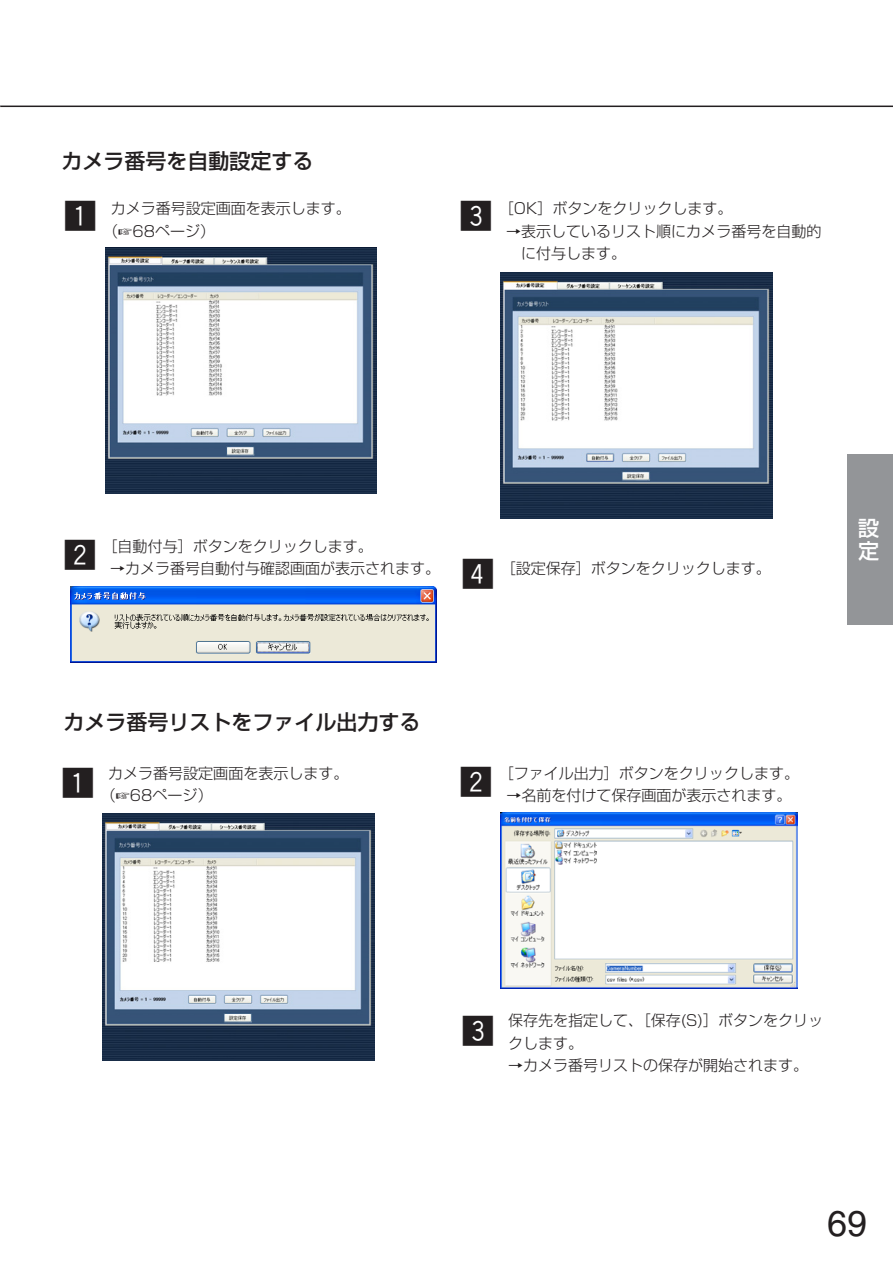
<style>
.page{position:relative;width:893px;height:1263px;background:#fff}
.page>*{position:absolute;margin:0;border:0;box-sizing:border-box;transform-origin:0 0}
.t1{font:36px "Helvetica";color:#231f20}
.t2{font:33px "Gthin Hround";color:#231f20}
.t3{font:500 21px "Shin Go";color:#231f20}
.t4{font:500 21px/22.5px "Shin Go";color:#fff}
.t5{font:300 15px/22.5px "Shin Go";color:#231f20}
</style>
<div class="page">
<hr style="left:0;top:106px;width:892px;height:1px;background:#231f20">
<div style="left:847px;top:455px;width:45px;height:170px;background:#939598"></div>
<img style="left:105px;top:247px;width:271px;height:247px">
<img style="left:70px;top:586px;width:366px;height:76px">
<img style="left:500px;top:272px;width:272px;height:247px">
<img style="left:102px;top:814px;width:272px;height:246px">
<img style="left:500px;top:812px;width:297px;height:176px">
<h3 class="t3" style="left:61px;top:153px;width:253px">カメラ番号を自動設定する</h3>
<p class="t5" style="left:103px;top:199px;width:249px;text-indent:8px">カメラ番号設定画面を表示します。（☞68ページ）</p>
<h2 class="t2" style="left:64px;top:200px;width:34px">Z</h2>
<h2 class="t2" style="left:459px;top:200px;width:34px">C</h2>
<p class="t5" style="left:499px;top:199px;width:235px">［OK］ボタンをクリックします。</p>
<p class="t5" style="left:521px;top:222px;width:301px;text-indent:-15px">→表示しているリスト順にカメラ番号を自動的に付与します。</p>
<h2 class="t2" style="left:63px;top:539px;width:35px">X</h2>
<p class="t5" style="left:103px;top:537px;width:271px">［自動付与］ボタンをクリックします。</p>
<p class="t5" style="left:110px;top:559px;width:331px">→カメラ番号自動付与確認画面が表示されます。</p>
<h2 class="t2" style="left:461px;top:558px;width:34px">V</h2>
<p class="t5" style="left:500px;top:559px;width:272px">［設定保存］ボタンをクリックします。</p>
<h3 class="t3" style="left:63px;top:714px;width:358px">カメラ番号リストをファイル出力する</h3>
<p class="t5" style="left:101px;top:764px;width:249px;text-indent:8px">カメラ番号設定画面を表示します。（☞68ページ）</p>
<p class="t5" style="left:499px;top:764px;width:301px">［ファイル出力］ボタンをクリックします。</p>
<h2 class="t2" style="left:61px;top:767px;width:34px">Z</h2>
<h2 class="t2" style="left:459px;top:765px;width:34px">X</h2>
<p class="t5" style="left:506px;top:786px;width:286px">→名前を付けて保存画面が表示されます。</p>
<h3 class="t4" style="left:858px;top:520px;width:22px">設定</h3>
<h2 class="t2" style="left:461px;top:1015px;width:34px">C</h2>
<p class="t5" style="left:508px;top:1011px;width:316px">保存先を指定して、［保存(S)］ボタンをクリックします。</p>
<p class="t5" style="left:508px;top:1056px;width:301px">→カメラ番号リストの保存が開始されます。</p>
<h1 class="t1" style="left:827px;top:1211px;width:42px">69</h1>
</div>
